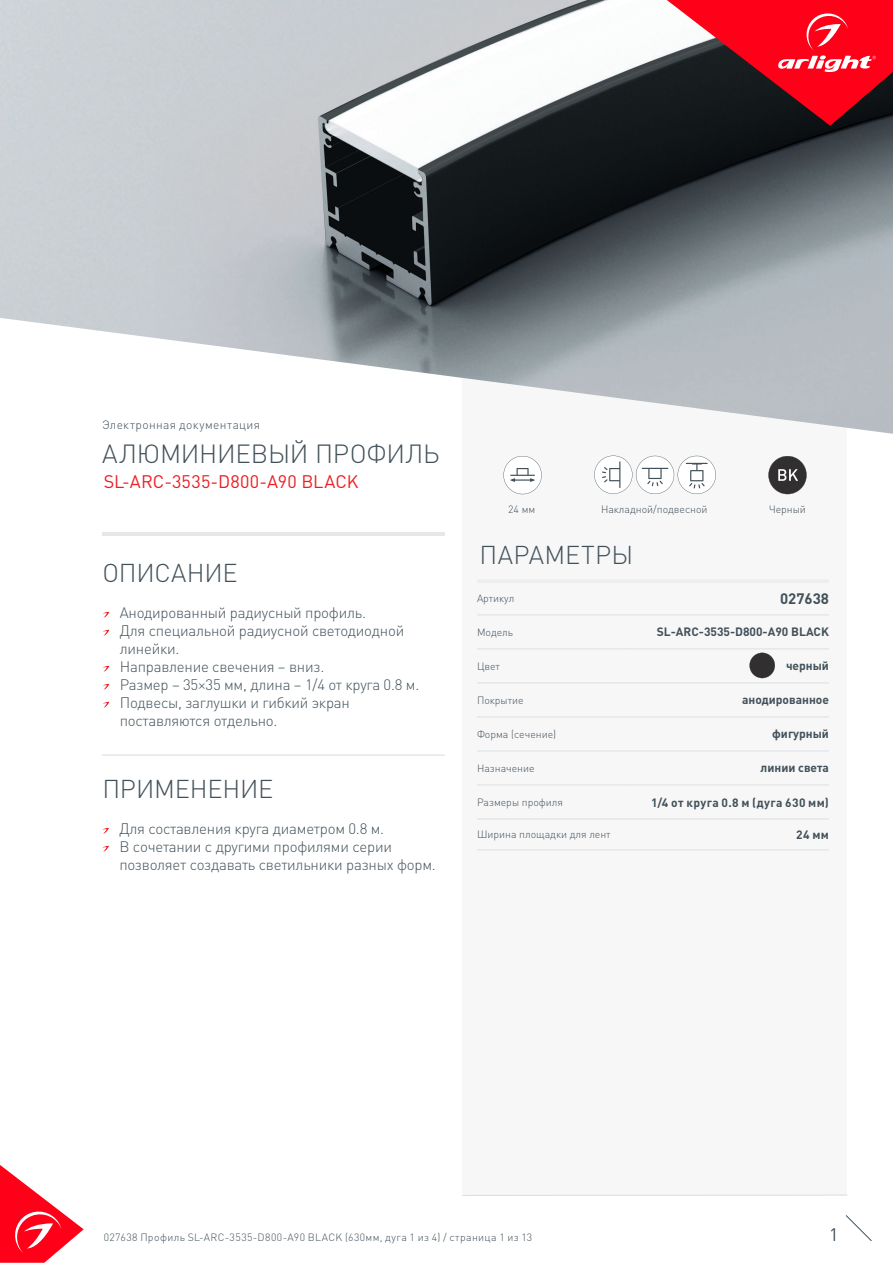
<style>
.page{position:relative;width:893px;height:1263px;background:#fff}
.page>*{position:absolute;margin:0;border:0;box-sizing:border-box;transform-origin:0 0}
.t1{font:300 25.95px "DIN Pro";letter-spacing:-.01em;color:#425159}
.t2{font:300 25.5px "DIN Pro";letter-spacing:-.005em;color:#425159}
.t3{font:300 25.5px "DIN Pro";letter-spacing:.015em;color:#425159}
.t4{font:18px "DIN Pro";letter-spacing:.01em;color:#ee1d23}
.t5{font:18px "DIN Pro";color:#425159}
.t6{font:300 15px/18px "DIN Pro";letter-spacing:-.015em;color:#425159}
.t7{font:700 15px "DIN Pro";color:#425159}
.t8{font:700 12px "DIN Pro";color:#425159}
.t9{font:700 12px "DIN Pro";letter-spacing:.035em;color:#425159}
.t10{font:300 12px "DIN Pro";letter-spacing:.03em;color:#425159}
.t11{font:300 10.5px "DIN Pro";color:#425159}
.t12{font:300 10.5px "DIN Pro";letter-spacing:.04em;color:#425159}
</style>
<div class="page">
<svg style="left:0;top:1165px;width:84px;height:98px"></svg>
<svg style="left:845px;top:1215px;width:27px;height:26px"></svg>
<div style="left:462px;top:250px;width:385px;height:946px;background:#f7f7f8"></div>
<img style="left:0;top:0;width:893px;height:434px">
<hr style="left:102px;top:533px;width:342px;height:3px;background:#e6e7e9">
<hr style="left:477px;top:579px;width:148px;height:4px;background:#eeeeef">
<hr style="left:625px;top:579px;width:204px;height:4px;background:#eeeeef">
<hr style="left:477px;top:614px;width:148px;height:1px;background:#e6e7e9">
<hr style="left:625px;top:614px;width:204px;height:1px;background:#e6e7e9">
<hr style="left:477px;top:648px;width:148px;height:2px;background:#e6e7e9">
<hr style="left:625px;top:648px;width:204px;height:2px;background:#e6e7e9">
<hr style="left:477px;top:682px;width:148px;height:2px;background:#e6e7e9">
<hr style="left:625px;top:682px;width:204px;height:2px;background:#e6e7e9">
<hr style="left:477px;top:716px;width:148px;height:2px;background:#e6e7e9">
<hr style="left:625px;top:716px;width:204px;height:2px;background:#e6e7e9">
<hr style="left:477px;top:750px;width:148px;height:2px;background:#e6e7e9">
<hr style="left:625px;top:750px;width:204px;height:2px;background:#e6e7e9">
<hr style="left:477px;top:784px;width:148px;height:2px;background:#e6e7e9">
<hr style="left:625px;top:784px;width:204px;height:2px;background:#e6e7e9">
<hr style="left:477px;top:818px;width:148px;height:2px;background:#e6e7e9">
<hr style="left:625px;top:818px;width:204px;height:2px;background:#e6e7e9">
<hr style="left:477px;top:849px;width:148px;height:2px;background:#e6e7e9">
<hr style="left:625px;top:849px;width:204px;height:2px;background:#e6e7e9">
<hr style="left:462px;top:1195px;width:385px;height:1px;background:#dcdddf">
<svg style="left:667px;top:0;width:226px;height:126px;background:#a71e2c"></svg>
<svg style="left:103px;top:612px;width:6px;height:6px"></svg>
<svg style="left:103px;top:630px;width:6px;height:6px"></svg>
<svg style="left:103px;top:666px;width:6px;height:6px"></svg>
<svg style="left:103px;top:684px;width:6px;height:6px"></svg>
<svg style="left:103px;top:702px;width:6px;height:6px"></svg>
<svg style="left:102px;top:828px;width:7px;height:6px"></svg>
<svg style="left:102px;top:846px;width:7px;height:6px"></svg>
<hr style="left:102px;top:754px;width:343px;height:2px;background:#dcdddf">
<svg style="left:503px;top:456px;width:39px;height:38px"></svg>
<svg style="left:594px;top:456px;width:122px;height:38px"></svg>
<svg style="left:768px;top:456px;width:39px;height:38px"></svg>
<svg style="left:749px;top:653px;width:26px;height:25px"></svg>
<p class="t10" style="left:102px;top:417px;width:160px">Электронная документация</p>
<p class="t1" style="left:102px;top:436px;width:339px">АЛЮМИНИЕВЫЙ ПРОФИЛЬ</p>
<p class="t4" style="left:104px;top:470px;width:256px">SL-ARC-3535-D800-A90 BLACK</p>
<p class="t2" style="left:102px;top:555px;width:137px">ОПИСАНИЕ</p>
<p class="t6" style="left:120px;top:602px;width:248px">Анодированный радиусный профиль.</p>
<p class="t6" style="left:120px;top:620px;width:286px">Для специальной радиусной светодиодной линейки.</p>
<p class="t6" style="left:120px;top:656px;width:206px">Направление свечения – вниз.</p>
<p class="t6" style="left:120px;top:674px;width:301px">Размер – 35×35 мм, длина – 1/4 от круга 0.8 м.</p>
<p class="t6" style="left:120px;top:692px;width:232px">Подвесы, заглушки и гибкий экран поставляются отдельно.</p>
<p class="t2" style="left:102px;top:771px;width:172px">ПРИМЕНЕНИЕ</p>
<p class="t6" style="left:119px;top:818px;width:266px">Для составления круга диаметром 0.8 м.</p>
<p class="t6" style="left:119px;top:836px;width:318px">В сочетании с другими профилями серии позволяет создавать светильники разных форм.</p>
<p class="t11" style="left:508px;top:502px;width:29px">24 мм</p>
<p class="t11" style="left:601px;top:502px;width:108px">Накладной/подвесной</p>
<p class="t11" style="left:769px;top:502px;width:38px">Черный</p>
<p class="t3" style="left:479px;top:537px;width:155px">ПАРАМЕТРЫ</p>
<p class="t11" style="left:477px;top:591px;width:39px">Артикул</p>
<p class="t7" style="left:780px;top:588px;width:50px">027638</p>
<p class="t11" style="left:477px;top:625px;width:38px">Модель</p>
<p class="t8" style="left:657px;top:624px;width:174px">SL-ARC-3535-D800-A90 BLACK</p>
<p class="t11" style="left:477px;top:659px;width:24px">Цвет</p>
<p class="t8" style="left:786px;top:658px;width:44px">черный</p>
<p class="t11" style="left:477px;top:693px;width:48px">Покрытие</p>
<p class="t8" style="left:742px;top:692px;width:88px">анодированное</p>
<p class="t11" style="left:477px;top:727px;width:81px">Форма (сечение)</p>
<p class="t8" style="left:772px;top:726px;width:58px">фигурный</p>
<p class="t11" style="left:477px;top:761px;width:59px">Назначение</p>
<p class="t8" style="left:761px;top:760px;width:70px">линии света</p>
<p class="t11" style="left:477px;top:795px;width:87px">Размеры профиля</p>
<p class="t9" style="left:651px;top:794px;width:179px">1/4 от круга 0.8 м (дуга 630 мм)</p>
<p class="t11" style="left:477px;top:827px;width:135px">Ширина площадки для лент</p>
<p class="t8" style="left:796px;top:826px;width:34px">24 мм</p>
<p class="t12" style="left:104px;top:1230px;width:430px">027638 Профиль SL-ARC-3535-D800-A90 BLACK (630мм, дуга 1 из 4) / страница 1 из 13</p>
<p class="t5" style="left:829px;top:1222px;width:11px">1</p>
</div>
